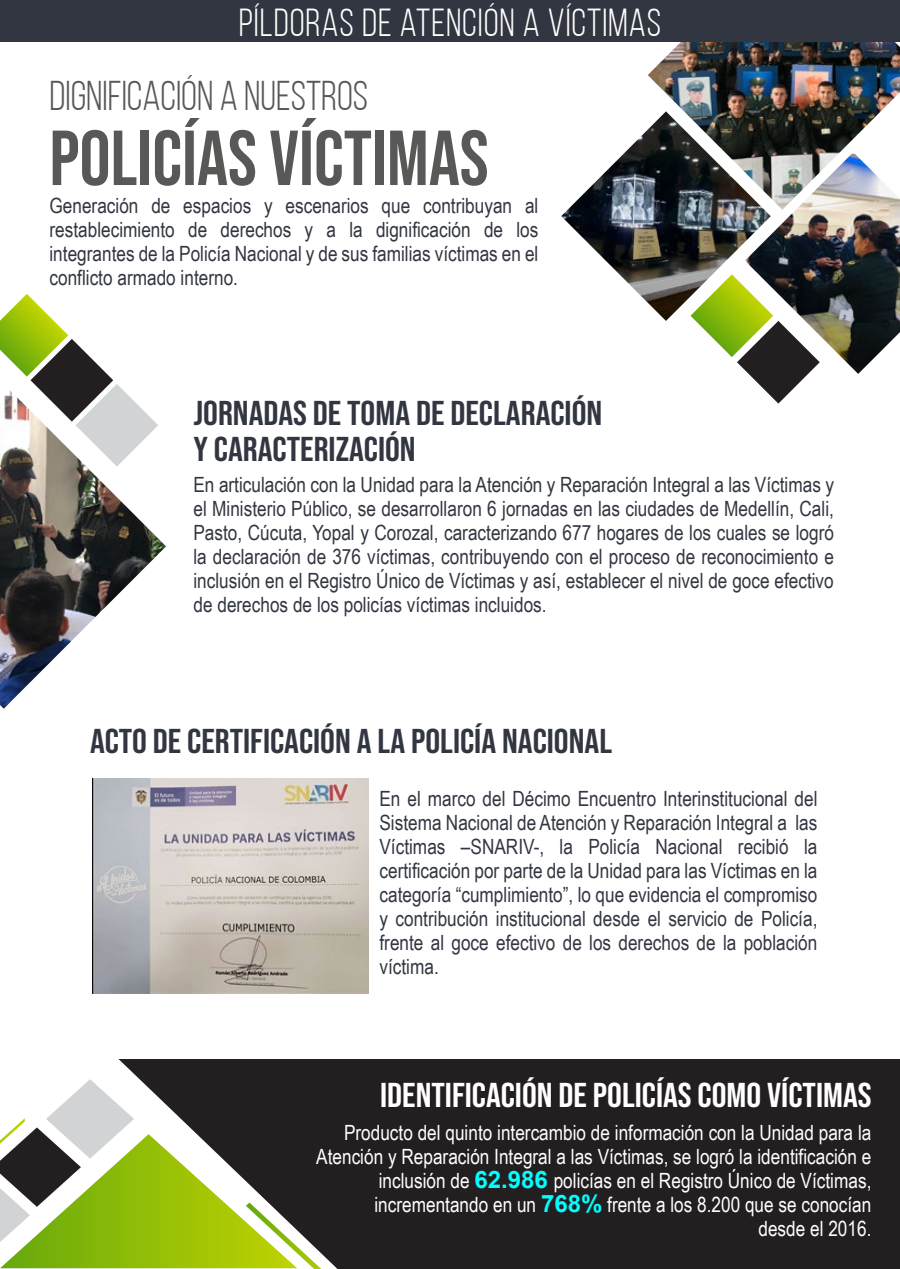
<style>
.page{position:relative;width:900px;height:1269px;background:#fff}
.page>*{position:absolute;margin:0;border:0;box-sizing:border-box;transform-origin:0 0}
.t1{font:77.7px "Bebas Neue";color:#585857}
.t2{font:41.55px "Bebas Neue";color:#585857}
.t3{font:39px "Bebas Neue";letter-spacing:.025em;color:#fff}
.t4{font:34.5px/35.8px "Bebas Neue";color:#323641;scale:1.07 1}
.t5{font:34.5px "Bebas Neue";color:#fff;scale:1.07 1}
.t6{font:21px/24px "Arial Narrow";color:#323641;text-align:justify}
.t7{font:21px/24px "Arial Narrow";color:#fff;text-align:right}
.s1{font-family:"Arial";font-weight:700;font-size:24px;color:#0ff}
</style>
<div class="page">
<img style="left:561px;top:129px;width:184px;height:192px">
<img style="left:745px;top:210px;width:155px;height:164px">
<img style="left:93px;top:778px;width:275px;height:215px">
<img style="left:0;top:467px;width:166px;height:242px">
<img style="left:648px;top:42px;width:252px;height:168px">
<div style="left:0;top:0;width:900px;height:42px;background:#323641"></div>
<svg style="left:0;top:1079px;width:119px;height:190px"></svg>
<svg style="left:119px;top:1059px;width:781px;height:210px;background:#393929"></svg>
<svg style="left:0;top:294px;width:158px;height:173px"></svg>
<svg style="left:691px;top:274px;width:129px;height:130px"></svg>
<h3 class="t3" style="left:239px;top:1px;width:424px">PÍLDORAS DE ATENCIÓN A VÍCTIMAS</h3>
<h2 class="t2" style="left:50px;top:73px;width:320px">DIGNIFICACIÓN A NUESTROS</h2>
<h1 class="t1" style="left:50px;top:114px;width:441px">POLICÍAS VÍCTIMAS</h1>
<p class="t6" style="left:50px;top:193px;width:490px">Generación de espacios y escenarios que contribuyan al restablecimiento de derechos y a la dignificación de los integrantes de la Policía Nacional y de sus familias víctimas en el conflicto armado interno.</p>
<h3 class="t4" style="left:193px;top:395px;width:384px">JORNADAS DE TOMA DE DECLARACIÓN<br>Y CARACTERIZACIÓN</h3>
<p class="t6" style="left:194px;top:472px;width:642px">En articulación con la Unidad para la Atención y Reparación Integral a las Víctimas y el Ministerio Público, se desarrollaron 6 jornadas en las ciudades de Medellín, Cali, Pasto, Cúcuta, Yopal y Corozal, caracterizando 677 hogares de los cuales se logró la declaración de 376 víctimas, contribuyendo con el proceso de reconocimiento e inclusión en el Registro Único de Víctimas y así, establecer el nivel de goce efectivo de derechos de los policías víctimas incluidos.</p>
<h3 class="t4" style="left:90px;top:723px;width:489px">ACTO DE CERTIFICACIÓN A LA POLICÍA NACIONAL</h3>
<p class="t6" style="left:380px;top:785px;width:440px">En el marco del Décimo Encuentro Interinstitucional del Sistema Nacional de Atención y Reparación Integral a las Víctimas –SNARIV-, la Policía Nacional recibió la certificación por parte de la Unidad para las Víctimas en la categoría “cumplimiento”, lo que evidencia el compromiso y contribución institucional desde el servicio de Policía, frente al goce efectivo de los derechos de la población víctima.</p>
<h3 class="t5" style="left:380px;top:1076px;width:461px">IDENTIFICACIÓN DE POLICÍAS COMO VÍCTIMAS</h3>
<p class="t7" style="left:316px;top:1120px;width:557px">Producto del quinto intercambio de información con la Unidad para la Atención y Reparación Integral a las Víctimas, se logró la identificación e inclusión de <span class="s1">62.986</span> policías en el Registro Único de Víctimas, incrementando en un <span class="s1">768%</span> frente a los 8.200 que se conocían<br>desde el 2016.</p>
</div>
